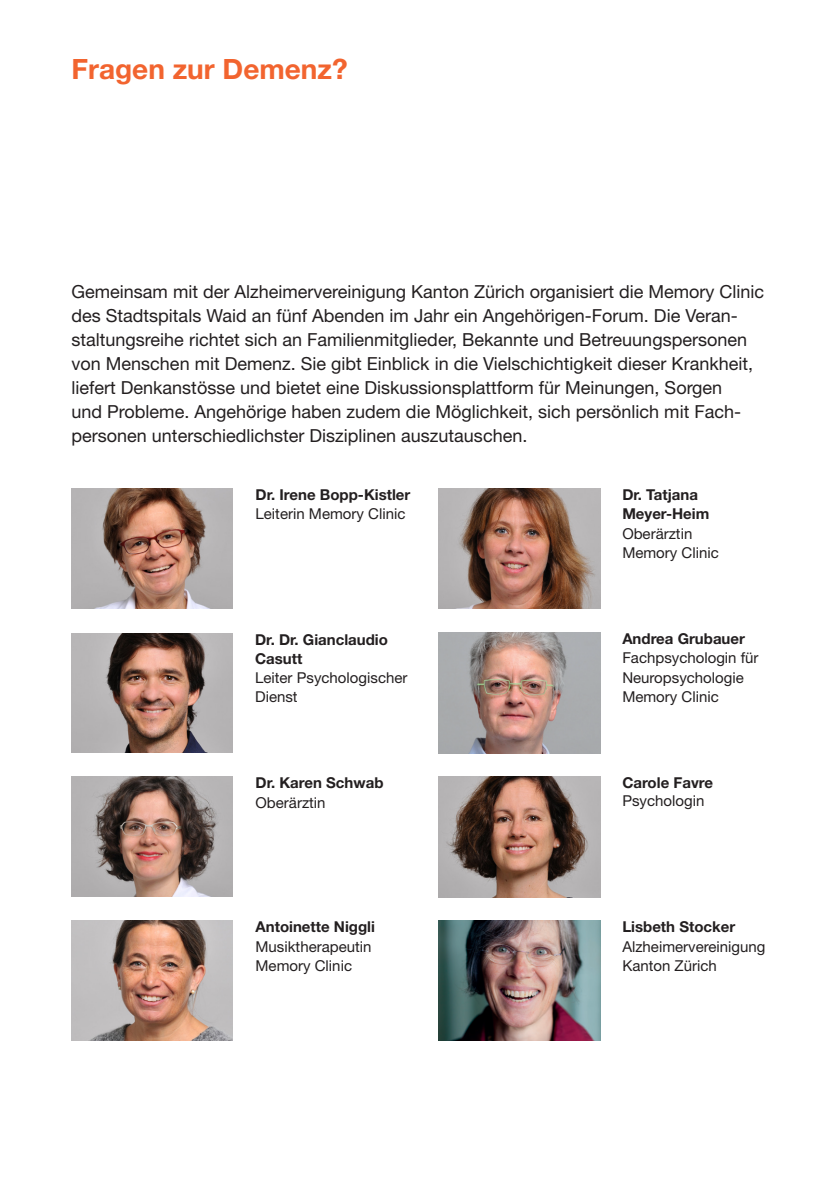
<style>
.page{position:relative;width:840px;height:1191px;background:#fff}
.page>*{position:absolute;margin:0;border:0;box-sizing:border-box;transform-origin:0 0}
.t1{font:700 28px "Helvetica Neue LT";color:#f2642f}
.t2{font:18px/24px "Helvetica Neue LT";color:#231f20}
.t3{font:15px/19.2px "Helvetica Neue LT";color:#231f20}
.t4{font:700 15px/19.2px "Helvetica Neue LT";color:#231f20}
</style>
<div class="page">
<img style="left:71px;top:488px;width:162px;height:120px">
<img style="left:71px;top:920px;width:162px;height:120px">
<img style="left:71px;top:776px;width:162px;height:120px">
<img style="left:438px;top:920px;width:161px;height:120px">
<img style="left:438px;top:488px;width:161px;height:120px">
<img style="left:438px;top:632px;width:161px;height:121px">
<img style="left:438px;top:776px;width:161px;height:121px">
<img style="left:71px;top:633px;width:162px;height:119px">
<h1 class="t1" style="left:71px;top:51px;width:277px">Fragen zur Demenz?</h1>
<p class="t2" style="left:71px;top:279px;width:693px">Gemeinsam mit der Alzheimervereinigung Kanton Zürich organisiert die Memory Clinic des Stadtspitals Waid an fünf Abenden im Jahr ein Angehörigen-Forum. Die Veran&shy;staltungsreihe richtet sich an Familienmitglieder, Bekannte und Betreuungspersonen von Menschen mit Demenz. Sie gibt Einblick in die Vielschichtigkeit dieser Krankheit, liefert Denkanstösse und bietet eine Diskussionsplattform für Meinungen, Sorgen<br>und Probleme. Angehörige haben zudem die Möglichkeit, sich persönlich mit Fach&shy;personen unterschiedlichster Disziplinen auszutauschen.</p>
<p class="t4" style="left:255px;top:485px;width:156px">Dr. Irene Bopp-Kistler</p>
<p class="t3" style="left:255px;top:504px;width:151px">Leiterin Memory Clinic</p>
<p class="t4" style="left:255px;top:629px;width:134px">Dr. Dr. Gianclaudio<br>Casutt</p>
<p class="t3" style="left:255px;top:668px;width:154px">Leiter Psychologischer<br>Dienst</p>
<p class="t4" style="left:255px;top:773px;width:129px">Dr. Karen Schwab</p>
<p class="t3" style="left:255px;top:792px;width:71px">Oberärztin</p>
<p class="t4" style="left:255px;top:917px;width:121px">Antoinette Niggli</p>
<p class="t3" style="left:255px;top:936px;width:117px">Musiktherapeutin<br>Memory Clinic</p>
<p class="t4" style="left:622px;top:485px;width:88px">Dr. Tatjana<br>Meyer-Heim</p>
<p class="t3" style="left:622px;top:523px;width:98px">Oberärztin<br>Memory Clinic</p>
<p class="t4" style="left:622px;top:629px;width:124px">Andrea Grubauer</p>
<p class="t3" style="left:622px;top:648px;width:138px">Fachpsychologin für<br>Neuropsychologie<br>Memory Clinic</p>
<p class="t4" style="left:622px;top:773px;width:92px">Carole Favre</p>
<p class="t3" style="left:622px;top:791px;width:83px">Psychologin</p>
<p class="t4" style="left:622px;top:917px;width:114px">Lisbeth Stocker</p>
<p class="t3" style="left:622px;top:936px;width:145px">Alzheimervereinigung<br>Kanton Zürich</p>
</div>
